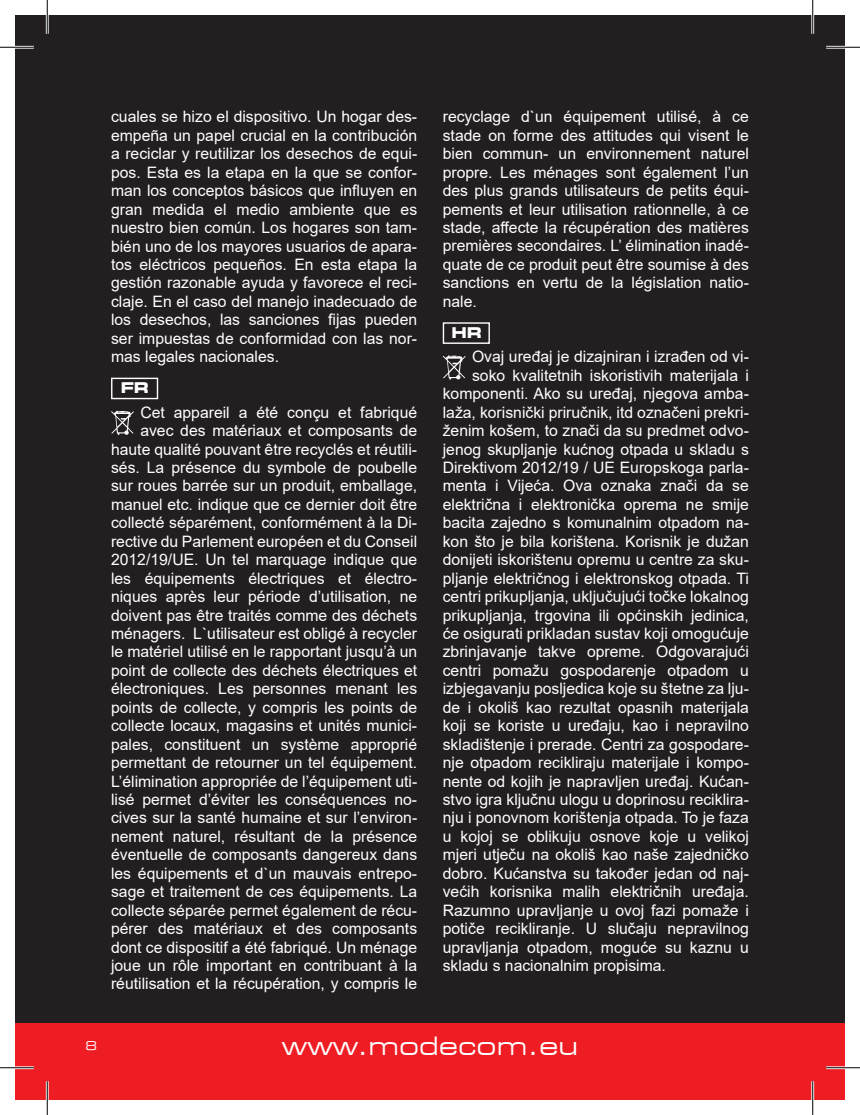
<style>
.page{position:relative;width:860px;height:1115px;background:#fff}
.page>*{position:absolute;margin:0;border:0;box-sizing:border-box;transform-origin:0 0}
.t1{font:25.2px "Square 721 Ex EU";color:#fff}
.t2{font:15.75px/18.4px "Arial";color:#fff;text-align:justify}
.t3{font:700 14.62px "Square 721 Ex EU";color:#fff}
.t4{font:12.15px "Square 721 Ex EU";color:#fff}
</style>
<div class="page">
<div style="left:15px;top:15px;width:829px;height:1085px;background:#231f20"></div>
<div style="left:15px;top:1023px;width:829px;height:77px;background:#ee1d23"></div>
<div style="left:111px;top:378px;width:47px;height:21px;border:1px solid #fff"></div>
<svg style="left:111px;top:411px;width:23px;height:24px"></svg>
<div style="left:443px;top:322px;width:47px;height:22px;border:1px solid #fff"></div>
<svg style="left:443px;top:355px;width:23px;height:24px"></svg>
<hr style="left:0;top:46px;width:34px;height:3px;background:#fff">
<hr style="left:826px;top:46px;width:34px;height:3px;background:#fff">
<hr style="left:0;top:1066px;width:34px;height:3px;background:#fff">
<hr style="left:826px;top:1066px;width:34px;height:3px;background:#fff">
<hr style="left:46px;top:0;width:3px;height:34px;background:#fff">
<hr style="left:46px;top:1081px;width:3px;height:34px;background:#fff">
<hr style="left:811px;top:0;width:3px;height:34px;background:#fff">
<hr style="left:811px;top:1081px;width:3px;height:34px;background:#fff">
<hr style="left:0;top:47px;width:34px;height:1px;background:#000">
<hr style="left:826px;top:47px;width:34px;height:1px;background:#000">
<hr style="left:0;top:1067px;width:34px;height:1px;background:#000">
<hr style="left:826px;top:1067px;width:34px;height:1px;background:#000">
<hr style="left:47px;top:0;width:1px;height:34px;background:#000">
<hr style="left:47px;top:1081px;width:1px;height:34px;background:#000">
<hr style="left:812px;top:0;width:1px;height:34px;background:#000">
<hr style="left:812px;top:1081px;width:1px;height:34px;background:#000">
<p class="t2" style="left:111px;top:108px;width:308px">cuales se hizo el dispositivo. Un hogar des&shy;empeña un papel crucial en la contribución a reciclar y reutilizar los desechos de equi&shy;pos. Esta es la etapa en la que se confor&shy;man los conceptos básicos que influyen en gran medida el medio ambiente que es nuestro bien común. Los hogares son tam&shy;bién uno de los mayores usuarios de apara&shy;tos eléctricos pequeños. En esta etapa la gestión razonable ayuda y favorece el reci&shy;claje. En el caso del manejo inadecuado de los desechos, las sanciones fijas pueden ser impuestas de conformidad con las nor&shy;mas legales nacionales.</p>
<p class="t3" style="left:121px;top:379px;width:30px">FR</p>
<p class="t2" style="left:111px;top:403px;width:308px;text-align:right">Cet appareil a été conçu et fabriqué avec des matériaux et composants de haute qualité pouvant être recyclés et réutili&shy;sés. La présence du symbole de poubelle sur roues barrée sur un produit, emballage, manuel etc. indique que ce dernier doit être collecté séparément, conformément à la Di&shy;rective du Parlement européen et du Conseil 2012/19/UE. Un tel marquage indique que les équipements électriques et électro&shy;niques après leur période d’utilisation, ne doivent pas être traités comme des déchets ménagers. L`utilisateur est obligé à recycler le matériel utilisé en le rapportant jusqu’à un point de collecte des déchets électriques et électroniques. Les personnes menant les points de collecte, y compris les points de collecte locaux, magasins et unités munici&shy;pales, constituent un système approprié permettant de retourner un tel équipement.<br>L’élimination appropriée de l’équipement uti&shy;lisé permet d’éviter les conséquences no&shy;cives sur la santé humaine et sur l’environ&shy;nement naturel, résultant de la présence éventuelle de composants dangereux dans les équipements et d`un mauvais entrepo&shy;sage et traitement de ces équipements. La collecte séparée permet également de récu&shy;pérer des matériaux et des composants dont ce dispositif a été fabriqué. Un ménage joue un rôle important en contribuant à la réutilisation et la récupération, y compris le</p>
<p class="t2" style="left:443px;top:107px;width:308px">recyclage d`un équipement utilisé, à ce stade on forme des attitudes qui visent le bien commun- un environnement naturel propre. Les ménages sont également l’un des plus grands utilisateurs de petits équi&shy;pements et leur utilisation rationnelle, à ce stade, affecte la récupération des matières premières secondaires. L’ élimination inadé&shy;quate de ce produit peut être soumise à des sanctions en vertu de la législation natio&shy;nale.</p>
<p class="t3" style="left:451px;top:324px;width:32px">HR</p>
<p class="t2" style="left:472px;top:347px;width:278px">Ovaj uređaj je dizajniran i izrađen od vi-</p>
<p class="t2" style="left:472px;top:366px;width:278px">soko kvalitetnih iskoristivih materijala i</p>
<p class="t2" style="left:443px;top:384px;width:308px">komponenti. Ako su uređaj, njegova amba-</p>
<p class="t2" style="left:443px;top:403px;width:308px">laža, korisnički priručnik, itd označeni prekri-</p>
<p class="t2" style="left:443px;top:421px;width:308px">ženim košem, to znači da su predmet odvo-</p>
<p class="t2" style="left:443px;top:440px;width:308px">jenog skupljanje kućnog otpada u skladu s</p>
<p class="t2" style="left:443px;top:458px;width:308px">Direktivom 2012/19 / UE Europskoga parla-</p>
<p class="t2" style="left:443px;top:477px;width:308px">menta i Vijeća. Ova oznaka znači da se</p>
<p class="t2" style="left:443px;top:495px;width:308px">električna i elektronička oprema ne smije</p>
<p class="t2" style="left:443px;top:513px;width:308px">bacita zajedno s komunalnim otpadom na-</p>
<p class="t2" style="left:443px;top:532px;width:308px">kon što je bila korištena. Korisnik je dužan</p>
<p class="t2" style="left:443px;top:550px;width:308px">donijeti iskorištenu opremu u centre za sku-</p>
<p class="t2" style="left:443px;top:569px;width:308px">pljanje električnog i elektronskog otpada. Ti</p>
<p class="t2" style="left:443px;top:587px;width:308px">centri prikupljanja, uključujući točke lokalnog</p>
<p class="t2" style="left:443px;top:606px;width:308px">prikupljanja, trgovina ili općinskih jedinica,</p>
<p class="t2" style="left:443px;top:624px;width:308px">će osigurati prikladan sustav koji omogućuje</p>
<p class="t2" style="left:443px;top:643px;width:308px">zbrinjavanje takve opreme. Odgovarajući</p>
<p class="t2" style="left:443px;top:661px;width:308px">centri pomažu gospodarenje otpadom u</p>
<p class="t2" style="left:443px;top:679px;width:308px">izbjegavanju posljedica koje su štetne za lju-</p>
<p class="t2" style="left:443px;top:698px;width:308px">de i okoliš kao rezultat opasnih materijala</p>
<p class="t2" style="left:443px;top:716px;width:308px">koji se koriste u uređaju, kao i nepravilno</p>
<p class="t2" style="left:443px;top:735px;width:308px">skladištenje i prerade. Centri za gospodare-</p>
<p class="t2" style="left:443px;top:753px;width:308px">nje otpadom recikliraju materijale i kompo-</p>
<p class="t2" style="left:443px;top:772px;width:308px">nente od kojih je napravljen uređaj. Kućan-</p>
<p class="t2" style="left:443px;top:790px;width:308px">stvo igra ključnu ulogu u doprinosu reciklira-</p>
<p class="t2" style="left:443px;top:809px;width:308px">nju i ponovnom korištenja otpada. To je faza</p>
<p class="t2" style="left:443px;top:827px;width:308px">u kojoj se oblikuju osnove koje u velikoj</p>
<p class="t2" style="left:443px;top:845px;width:308px">mjeri utječu na okoliš kao naše zajedničko</p>
<p class="t2" style="left:443px;top:864px;width:308px">dobro. Kućanstva su također jedan od naj-</p>
<p class="t2" style="left:443px;top:882px;width:308px">većih korisnika malih električnih uređaja.</p>
<p class="t2" style="left:443px;top:901px;width:308px">Razumno upravljanje u ovoj fazi pomaže i</p>
<p class="t2" style="left:443px;top:919px;width:308px">potiče recikliranje. U slučaju nepravilnog</p>
<p class="t2" style="left:443px;top:938px;width:308px">upravljanja otpadom, moguće su kaznu u</p>
<p class="t2" style="left:443px;top:956px;width:225px">skladu s nacionalnim propisima.</p>
<p class="t4" style="left:86px;top:1038px;width:13px">8</p>
<h1 class="t1" style="left:282px;top:1031px;width:298px">www.modecom.eu</h1>
</div>
